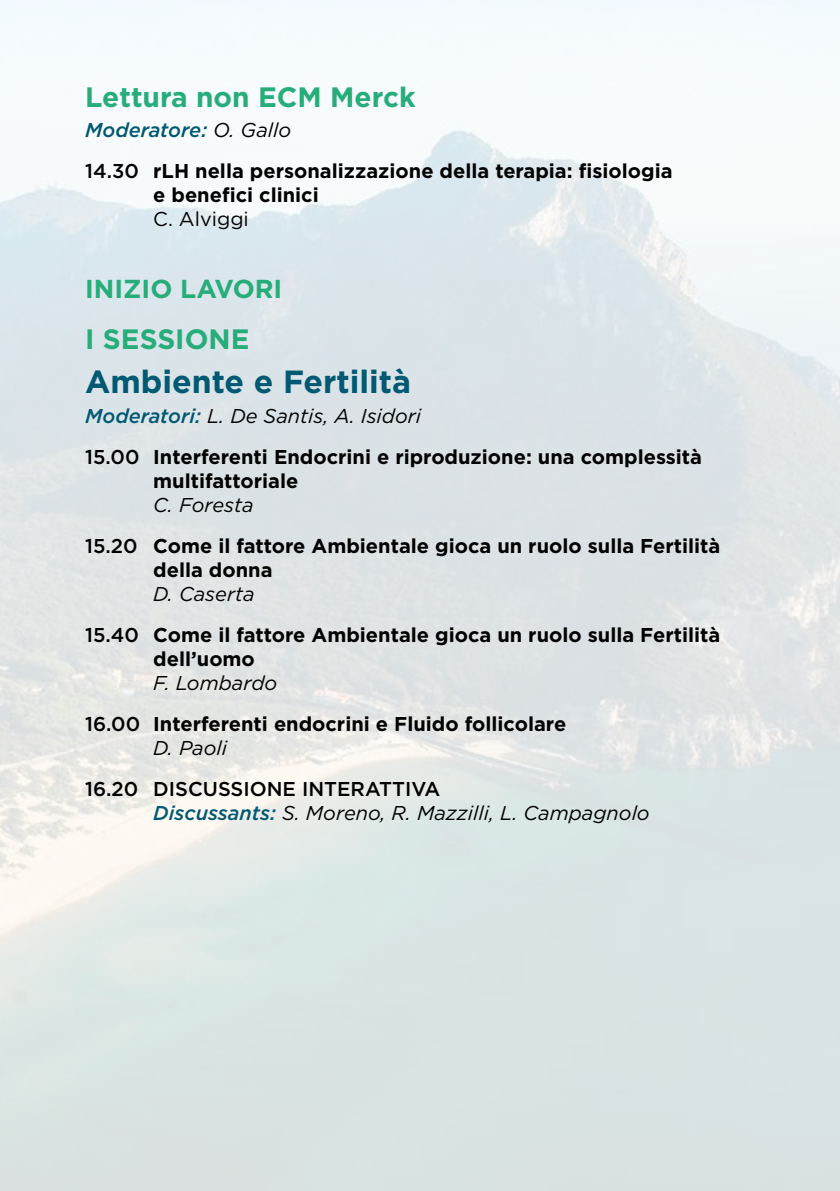
<style>
.page{position:relative;width:840px;height:1191px;background:#fff}
.page>*{position:absolute;margin:0;border:0;box-sizing:border-box;transform-origin:0 0}
.t1{font:700 32px "Gotham";color:#005972}
.t2{font:700 28px "Gotham";color:#27ad7a}
.t3{font:700 26px "Gotham";color:#27ad7a}
.t4{font:700 20px/41px "Gotham";color:#000}
.t5{font:italic 20px/24px "Gotham";color:#000}
.t6{font:20px "Gotham";color:#000}
.s1{font-weight:500;font-style:italic;color:#005972}
.s2{font-weight:400;font-style:italic}
.s3{font-weight:500}
.s4{font-weight:500;font-style:normal}
.s5{font-weight:500;color:#005972}
</style>
<div class="page">
<h2 class="t2" style="left:85px;top:79px;width:332px">Lettura non ECM Merck</h2>
<p class="t4" style="left:85px;top:109px;width:588px"><span class="s1">Moderatore:</span> <span class="s2">O. Gallo<br></span><span class="s3">14.30</span> rLH nella personalizzazione della terapia: fisiologia</p>
<p class="t4" style="left:153px;top:174px;width:167px">e benefici clinici</p>
<p class="t6" style="left:153px;top:206px;width:97px">C. Alviggi</p>
<h3 class="t3" style="left:85px;top:272px;width:199px">INIZIO LAVORI</h3>
<h2 class="t2" style="left:85px;top:320px;width:166px">I SESSIONE</h2>
<h1 class="t1" style="left:85px;top:360px;width:327px">Ambiente e Fertilità</h1>
<p class="t4" style="left:85px;top:395px;width:618px"><span class="s1">Moderatori:</span> <span class="s2">L. De Santis, A. Isidori<br></span><span class="s3">15.00</span> Interferenti Endocrini e riproduzione: una complessità</p>
<p class="t4" style="left:153px;top:460px;width:147px">multifattoriale</p>
<p class="t4" style="left:85px;top:484px;width:636px;text-indent:68px"><span class="s2">C. Foresta<br></span><span class="s3">15.20</span> Come il fattore Ambientale gioca un ruolo sulla Fertilità</p>
<p class="t4" style="left:153px;top:549px;width:121px">della donna</p>
<p class="t4" style="left:85px;top:573px;width:636px;text-indent:68px"><span class="s2">D. Caserta<br></span><span class="s3">15.40</span> Come il fattore Ambientale gioca un ruolo sulla Fertilità</p>
<p class="t4" style="left:153px;top:638px;width:103px">dell’uomo</p>
<p class="t4" style="left:85px;top:662px;width:482px;text-indent:68px"><span class="s2">F. Lombardo<br></span><span class="s3">16.00</span> Interferenti endocrini e Fluido follicolare</p>
<p class="t5" style="left:153px;top:735px;width:75px">D. Paoli</p>
<p class="t5" style="left:153px;top:776px;width:497px;text-indent:-68px"><span class="s4">16.20 DISCUSSIONE INTERATTIVA<br></span><span class="s5">Discussants:</span> S. Moreno, R. Mazzilli, L. Campagnolo</p>
</div>
